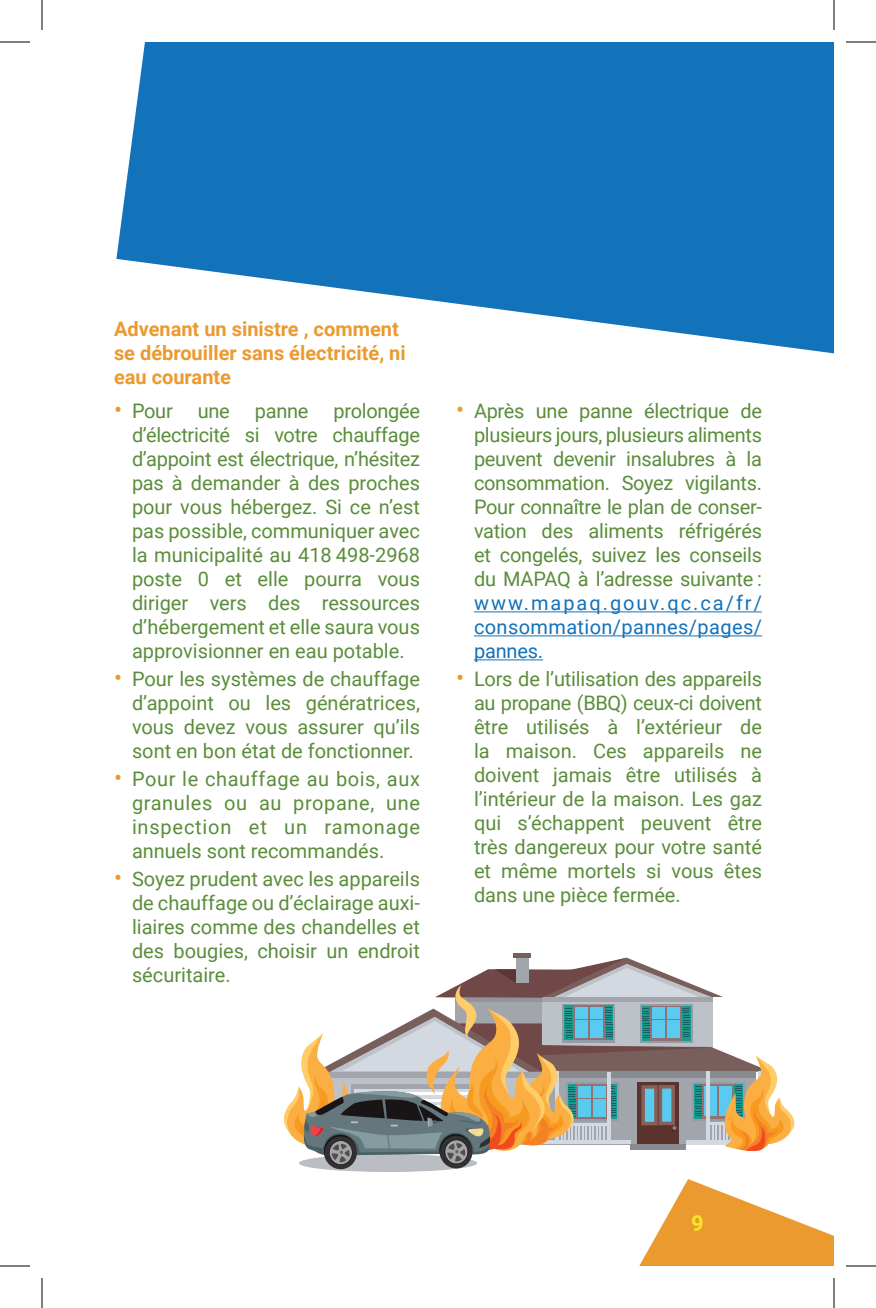
<style>
.page{position:relative;width:876px;height:1308px;background:#fff}
.page>*{position:absolute;margin:0;border:0;box-sizing:border-box;transform-origin:0 0}
.t1{font:700 22px "Roboto";color:#f9e52a}
.t2{font:20px/24px "Roboto";color:#5a8d3a;text-align:justify}
.Intertitre{font:700 20px/24px "Roboto";color:#eb9a2f}
.s1{font-size:24px;color:#eb9a2f}
.s2{color:#1272ba}
</style>
<div class="page">
<hr style="left:474px;top:611px;width:288px;height:1px;background:#1272ba">
<hr style="left:474px;top:635px;width:288px;height:1px;background:#1272ba">
<hr style="left:474px;top:659px;width:69px;height:1px;background:#1272ba">
<div style="left:513px;top:953px;width:18px;height:5px;background:#785f5c"></div>
<svg style="left:284px;top:958px;width:510px;height:213px"></svg>
<svg style="left:116px;top:42px;width:718px;height:311px;fill:#1272ba"></svg>
<svg style="left:639px;top:1179px;width:195px;height:87px"></svg>
<hr style="left:0;top:42px;width:30px;height:1px;background:#000">
<hr style="left:846px;top:42px;width:30px;height:1px;background:#000">
<hr style="left:0;top:1266px;width:30px;height:1px;background:#000">
<hr style="left:846px;top:1266px;width:30px;height:1px;background:#000">
<hr style="left:42px;top:0;width:1px;height:30px;background:#000">
<hr style="left:42px;top:1278px;width:1px;height:30px;background:#000">
<hr style="left:834px;top:0;width:1px;height:30px;background:#000">
<hr style="left:834px;top:1278px;width:1px;height:30px;background:#000">
<p class="Intertitre" style="left:114px;top:317px;width:293px">Advenant un sinistre , comment se débrouiller sans électricité, ni eau courante</p>
<p class="t2" style="left:132px;top:399px;width:290px;text-indent:201px">prolongée d’électricité si votre chauffage d’appoint est électrique, n’hésitez pas à demander à des proches pour vous hébergez. Si ce n’est pas possible, communiquer avec la municipalité au 418 498‑2968 poste 0 et elle pourra vous diriger vers des ressources d’hébergement et elle saura vous approvisionner en eau potable.</p>
<p class="t2" style="left:132px;top:667px;width:290px;text-indent:-18px"><span class="s1">•</span> Pour les systèmes de chauffage d’appoint ou les génératrices, vous devez vous assurer qu’ils sont en bon état de fonctionner.</p>
<p class="t2" style="left:132px;top:767px;width:290px;text-indent:-18px"><span class="s1">•</span> Pour le chauffage au bois, aux granules ou au propane, une inspection et un ramonage annuels sont recommandés.</p>
<p class="t2" style="left:132px;top:867px;width:290px;text-indent:-18px"><span class="s1">•</span> Soyez prudent avec les appareils de chauffage ou d’éclairage auxi&shy;liaires comme des chandelles et des bougies, choisir un endroit sécuritaire.</p>
<p class="t2" style="left:114px;top:399px;width:60px"><span class="s1">•</span> Pour</p>
<p class="t2" style="left:198px;top:399px;width:34px">une</p>
<p class="t2" style="left:255px;top:399px;width:55px">panne</p>
<p class="t2" style="left:474px;top:399px;width:290px;text-indent:-18px"><span class="s1">•</span> Après une panne électrique de plusieurs jours, plusieurs aliments peuvent devenir insalubres à la consommation. Soyez vigilants.<br>Pour connaître le plan de conser&shy;vation des aliments réfrigérés et congelés, suivez les conseils du MAPAQ à l’adresse suivante : <span class="s2">www.mapaq.gouv.qc.ca/fr/ consommation/pannes/pages/ pannes.</span></p>
<p class="t2" style="left:474px;top:667px;width:290px;text-indent:-18px"><span class="s1">•</span> Lors de l’utilisation des appareils au propane (BBQ) ceux-ci doivent être utilisés à l’extérieur de la maison. Ces appareils ne doivent jamais être utilisés à l’intérieur de la maison. Les gaz qui s’échappent peuvent être très dangereux pour votre santé et même mortels si vous êtes dans une pièce fermée.</p>
<p class="t1" style="left:691px;top:1207px;width:14px">9</p>
</div>
